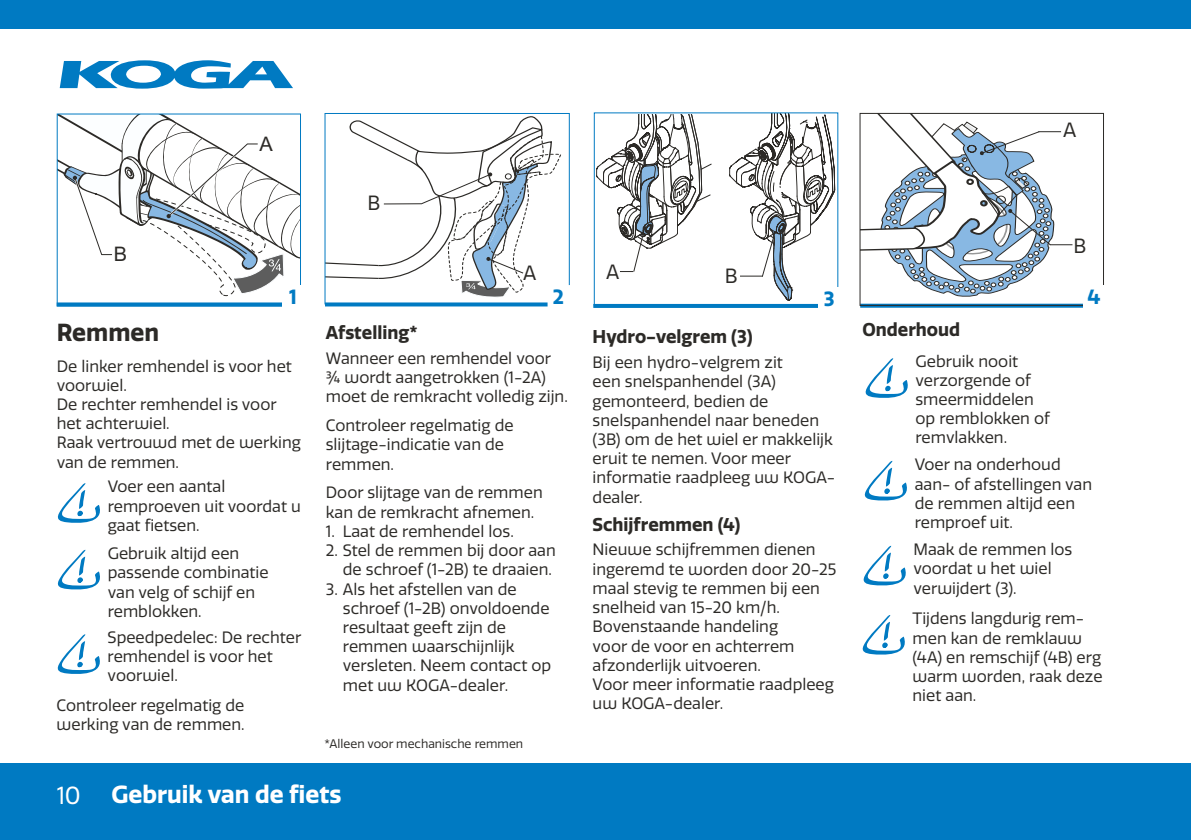
<style>
.page{position:relative;width:1191px;height:840px;background:#fff}
.page>*{position:absolute;margin:0;border:0;box-sizing:border-box;transform-origin:0 0}
.t1{font:700 24px "Quatro";color:#fff}
.t2{font:700 24px "Quatro";color:#2c2a27}
.t3{font:24px "Quatro";color:#fff}
.t4{font:20px "Quatro";color:#2c2a27}
.t5{font:700 20px "Quatro";color:#007ac2}
.t6{font:20px "Arial";color:#2c2a27}
.t7{font:700 18px "Quatro";color:#2c2a27}
.t8{font:16px/19.2px "Quatro";color:#2c2a27}
.t9{font:12px "Quatro";color:#2c2a27}
</style>
<div class="page">
<div style="left:594px;top:112px;width:244px;height:194px;border:1px solid #007ac2"></div>
<svg style="left:860px;top:303px;width:244px;height:4px"></svg>
<svg style="left:593px;top:304px;width:224px;height:4px"></svg>
<svg style="left:325px;top:302px;width:222px;height:4px"></svg>
<svg style="left:59px;top:115px;width:240px;height:182px"></svg>
<div style="left:57px;top:113px;width:244px;height:193px;border:1px solid #007ac2"></div>
<svg style="left:57px;top:302px;width:225px;height:4px"></svg>
<div style="left:1082px;top:285px;width:23px;height:22px;background:#fff"></div>
<div style="left:817px;top:287px;width:23px;height:22px;background:#fff"></div>
<div style="left:282px;top:285px;width:22px;height:22px;background:#fff"></div>
<svg style="left:596px;top:114px;width:116px;height:158px"></svg>
<svg style="left:57px;top:634px;width:43px;height:40px"></svg>
<svg style="left:57px;top:483px;width:43px;height:40px"></svg>
<svg style="left:57px;top:549px;width:43px;height:41px"></svg>
<svg style="left:865px;top:358px;width:43px;height:40px"></svg>
<svg style="left:864px;top:460px;width:43px;height:41px"></svg>
<svg style="left:863px;top:545px;width:43px;height:41px"></svg>
<svg style="left:860px;top:113px;width:212px;height:192px"></svg>
<svg style="left:729px;top:114px;width:106px;height:186px"></svg>
<svg style="left:862px;top:615px;width:43px;height:40px"></svg>
<svg style="left:325px;top:113px;width:236px;height:185px"></svg>
<div style="left:0;top:0;width:1191px;height:28px;background:#007ac2"></div>
<div style="left:0;top:763px;width:1191px;height:76px;background:#007ac2"></div>
<svg style="left:60px;top:60px;width:233px;height:29px"></svg>
<p class="t6" style="left:114px;top:240px;width:15px">B</p>
<p class="t6" style="left:259px;top:130px;width:15px">A</p>
<p class="t4" style="left:1063px;top:118px;width:15px">A</p>
<p class="t4" style="left:367px;top:191px;width:14px">B</p>
<p class="t4" style="left:523px;top:261px;width:15px">A</p>
<p class="t4" style="left:606px;top:260px;width:15px">A</p>
<p class="t4" style="left:724px;top:264px;width:14px">B</p>
<p class="t4" style="left:1073px;top:234px;width:14px">B</p>
<p class="t5" style="left:289px;top:285px;width:9px">1</p>
<p class="t5" style="left:553px;top:285px;width:13px">2</p>
<p class="t5" style="left:823px;top:287px;width:12px">3</p>
<p class="t5" style="left:1087px;top:285px;width:15px">4</p>
<h1 class="t2" style="left:57px;top:318px;width:104px">Remmen</h1>
<p class="t8" style="left:57px;top:356px;width:246px">De linker remhendel is voor het voorwiel.<br>De rechter remhendel is voor het achterwiel.<br>Raak vertrouwd met de werking van de remmen.</p>
<p class="t8" style="left:108px;top:477px;width:195px">Voer een aantal remproeven uit voordat u gaat fietsen.</p>
<p class="t8" style="left:108px;top:544px;width:162px">Gebruik altijd een passende combinatie van velg of schijf en remblokken.</p>
<p class="t8" style="left:108px;top:627px;width:195px">Speedpedelec: De rechter remhendel is voor het voorwiel.</p>
<p class="t8" style="left:57px;top:695px;width:189px">Controleer regelmatig de werking van de remmen.</p>
<p class="t7" style="left:326px;top:322px;width:93px">Afstelling*</p>
<p class="t8" style="left:326px;top:349px;width:243px">Wanneer een remhendel voor ¾ wordt aangetrokken (1-2A) moet de remkracht volledig zijn.</p>
<p class="t8" style="left:326px;top:416px;width:189px">Controleer regelmatig de slijtage-indicatie van de remmen.</p>
<p class="t8" style="left:326px;top:483px;width:218px">Door slijtage van de remmen kan de remkracht afnemen.</p>
<p class="t8" style="left:326px;top:521px;width:189px">1. Laat de remhendel los.</p>
<p class="t8" style="left:326px;top:541px;width:231px;text-align:right">2. Stel de remmen bij door aan de schroef (1-2B) te draaien.</p>
<p class="t8" style="left:343px;top:579px;width:210px;text-indent:-17px">3. Als het afstellen van de schroef (1-2B) onvoldoende resultaat geeft zijn de remmen waarschijnlijk versleten. Neem contact op met uw KOGA-dealer.</p>
<p class="t9" style="left:324px;top:736px;width:200px">*Alleen voor mechanische remmen</p>
<h1 class="t3" style="left:57px;top:781px;width:26px">10</h1>
<h1 class="t1" style="left:111px;top:780px;width:232px">Gebruik van de fiets</h1>
<p class="t7" style="left:592px;top:326px;width:161px">Hydro-velgrem (3)</p>
<p class="t8" style="left:592px;top:353px;width:244px">Bij een hydro-velgrem zit<br>een snelspanhendel (3A) gemonteerd, bedien de snelspanhendel naar beneden (3B) om de het wiel er makkelijk eruit te nemen. Voor meer informatie raadpleeg uw KOGA&shy;dealer.</p>
<p class="t7" style="left:592px;top:513px;width:149px">Schijfremmen (4)</p>
<p class="t8" style="left:592px;top:540px;width:245px">Nieuwe schijfremmen dienen ingeremd te worden door 20-25 maal stevig te remmen bij een snelheid van 15-20 km/h.<br>Bovenstaande handeling<br>voor de voor en achterrem afzonderlijk uitvoeren.<br>Voor meer informatie raadpleeg uw KOGA-dealer.</p>
<p class="t7" style="left:862px;top:319px;width:99px">Onderhoud</p>
<p class="t8" style="left:915px;top:351px;width:136px">Gebruik nooit verzorgende of smeermiddelen op remblokken of remvlakken.</p>
<p class="t8" style="left:914px;top:455px;width:179px">Voer na onderhoud aan- of afstellingen van de remmen altijd een remproef uit.</p>
<p class="t8" style="left:913px;top:540px;width:160px">Maak de remmen los voordat u het wiel verwijdert (3).</p>
<p class="t8" style="left:912px;top:609px;width:191px">Tijdens langdurig rem&shy;men kan de remklauw (4A) en remschijf (4B) erg warm worden, raak deze niet aan.</p>
</div>
